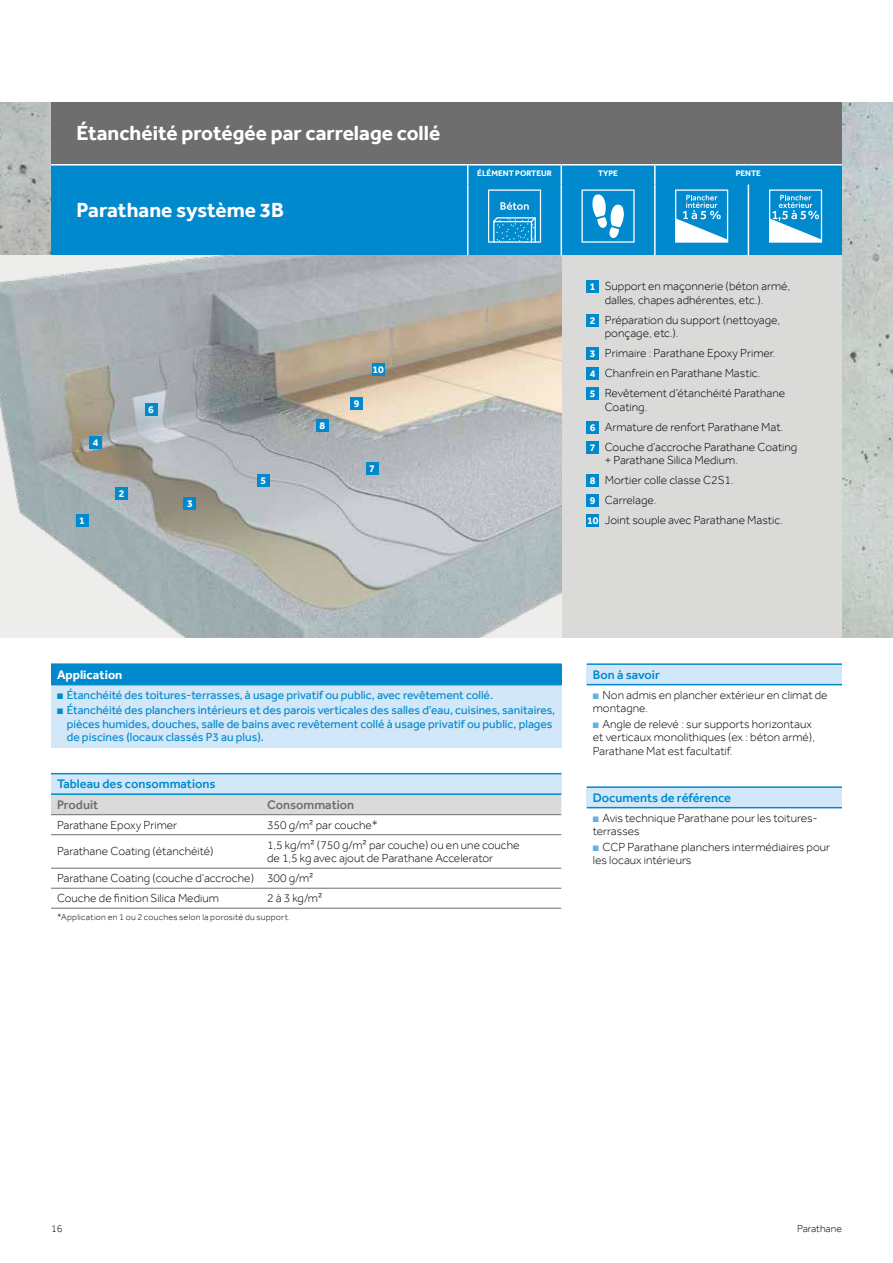
<style>
.page{position:relative;width:893px;height:1263px;background:#fff}
.page>*{position:absolute;margin:0;border:0;box-sizing:border-box;transform-origin:0 0}
._60-FS-Titre-01{font:700 21px "Effra";color:#fff}
._61-FS-Têtière{font:500 12.75px "Effra";color:#0089cd}
._61-FS-Têtière-2{font:500 12.75px "Effra";color:#6e6e6e}
._61-FS-Têtière-3{font:700 12.75px "Effra";color:#fff}
._62-FS-Contenu{font:300 12px/13.5px "Effra";color:#000}
.t1{font:12px/13.5px "Effra";color:#0089cd}
._20-Légende-Numéro{font:700 10.5px "Effra";color:#fff}
.t2{font:300 10.5px "Effra";color:#000}
._50-Texte-Renvoi{font:300 9px "Effra";letter-spacing:.025em;color:#000}
._60-FS-Titre-Picto{font:700 8.25px "Effra";color:#fff}
.s1{color:#5eb5e3}
</style>
<div class="page">
<img style="left:0;top:102px;width:893px;height:536px">
<div style="left:51px;top:102px;width:791px;height:62px;background:#6e6e6e"></div>
<div style="left:51px;top:164px;width:791px;height:91px;background:#0089cd"></div>
<div style="left:561px;top:255px;width:281px;height:383px;background:#dadad9"></div>
<img style="left:0;top:255px;width:561px;height:383px">
<div style="left:587px;top:787px;width:255px;height:21px;background:#d2e7f7"></div>
<hr style="left:587px;top:786px;width:255px;height:2px;background:#0089cd">
<hr style="left:587px;top:807px;width:255px;height:1px;background:#0089cd">
<div style="left:587px;top:664px;width:255px;height:21px;background:#d2e7f7"></div>
<hr style="left:587px;top:663px;width:255px;height:2px;background:#0089cd">
<hr style="left:587px;top:684px;width:255px;height:1px;background:#0089cd">
<div style="left:51px;top:774px;width:510px;height:20px;background:#d2e7f7"></div>
<div style="left:51px;top:795px;width:510px;height:19px;background:#dadad9"></div>
<hr style="left:51px;top:814px;width:210px;height:1px;background:#6e6e6e">
<hr style="left:261px;top:814px;width:300px;height:1px;background:#6e6e6e">
<hr style="left:51px;top:834px;width:210px;height:1px;background:#6e6e6e">
<hr style="left:261px;top:834px;width:300px;height:1px;background:#6e6e6e">
<hr style="left:51px;top:868px;width:210px;height:1px;background:#6e6e6e">
<hr style="left:261px;top:868px;width:300px;height:1px;background:#6e6e6e">
<hr style="left:51px;top:773px;width:210px;height:1px;background:#0089cd">
<hr style="left:261px;top:773px;width:300px;height:1px;background:#0089cd">
<hr style="left:51px;top:888px;width:210px;height:1px;background:#6e6e6e">
<hr style="left:261px;top:888px;width:300px;height:1px;background:#6e6e6e">
<hr style="left:51px;top:908px;width:210px;height:1px;background:#6e6e6e">
<hr style="left:261px;top:908px;width:300px;height:1px;background:#6e6e6e">
<hr style="left:51px;top:793px;width:210px;height:2px;background:#0089cd">
<hr style="left:261px;top:793px;width:300px;height:2px;background:#0089cd">
<div style="left:51px;top:664px;width:510px;height:21px;background:#0089cd"></div>
<div style="left:51px;top:685px;width:510px;height:62px;background:#d2e7f7"></div>
<hr style="left:51px;top:663px;width:510px;height:2px;background:#0089cd">
<div style="left:587px;top:281px;width:12px;height:12px;background:#0089cd"></div>
<div style="left:587px;top:314px;width:12px;height:12px;background:#0089cd"></div>
<div style="left:587px;top:348px;width:12px;height:12px;background:#0089cd"></div>
<div style="left:587px;top:368px;width:12px;height:12px;background:#0089cd"></div>
<div style="left:587px;top:388px;width:12px;height:12px;background:#0089cd"></div>
<div style="left:587px;top:421px;width:12px;height:12px;background:#0089cd"></div>
<div style="left:587px;top:441px;width:12px;height:12px;background:#0089cd"></div>
<div style="left:587px;top:475px;width:12px;height:12px;background:#0089cd"></div>
<div style="left:587px;top:495px;width:12px;height:12px;background:#0089cd"></div>
<div style="left:587px;top:515px;width:12px;height:12px;background:#0089cd"></div>
<hr style="left:654px;top:185px;width:2px;height:70px;background:#fff">
<hr style="left:748px;top:185px;width:1px;height:70px;background:#fff">
<hr style="left:468px;top:164px;width:93px;height:2px;background:#fff">
<svg style="left:561px;top:166px;width:1px;height:19px"></svg>
<hr style="left:561px;top:185px;width:1px;height:70px;background:#fff">
<hr style="left:51px;top:164px;width:417px;height:2px;background:#fff">
<svg style="left:467px;top:166px;width:1px;height:19px"></svg>
<hr style="left:467px;top:185px;width:1px;height:70px;background:#fff">
<hr style="left:655px;top:164px;width:93px;height:2px;background:#fff">
<svg style="left:654px;top:166px;width:2px;height:19px"></svg>
<hr style="left:748px;top:164px;width:94px;height:2px;background:#fff">
<hr style="left:561px;top:164px;width:94px;height:2px;background:#fff">
<svg style="left:488px;top:189px;width:53px;height:54px"></svg>
<svg style="left:581px;top:189px;width:54px;height:54px"></svg>
<svg style="left:675px;top:189px;width:53px;height:54px"></svg>
<svg style="left:769px;top:189px;width:53px;height:54px"></svg>
<div style="left:76px;top:515px;width:12px;height:12px;background:#0089cd"></div>
<div style="left:116px;top:488px;width:12px;height:12px;background:#0089cd"></div>
<div style="left:184px;top:497px;width:12px;height:12px;background:#0089cd"></div>
<div style="left:90px;top:436px;width:12px;height:12px;background:#0089cd"></div>
<div style="left:257px;top:475px;width:12px;height:12px;background:#0089cd"></div>
<div style="left:145px;top:403px;width:12px;height:12px;background:#0089cd"></div>
<div style="left:316px;top:419px;width:12px;height:12px;background:#0089cd"></div>
<div style="left:351px;top:397px;width:12px;height:12px;background:#0089cd"></div>
<div style="left:372px;top:364px;width:12px;height:12px;background:#0089cd"></div>
<div style="left:366px;top:463px;width:12px;height:12px;background:#0089cd"></div>
<p class="_60-FS-Titre-01" style="left:77px;top:121px;width:365px">Étanchéité protégée par carrelage collé</p>
<p class="_60-FS-Titre-01" style="left:77px;top:198px;width:209px">Parathane système 3B</p>
<p class="_20-Légende-Numéro" style="left:93px;top:436px;width:7px">4</p>
<p class="_20-Légende-Numéro" style="left:79px;top:514px;width:7px">1</p>
<p class="_20-Légende-Numéro" style="left:119px;top:487px;width:7px">2</p>
<p class="_20-Légende-Numéro" style="left:148px;top:403px;width:7px">6</p>
<p class="_20-Légende-Numéro" style="left:187px;top:497px;width:7px">3</p>
<p class="_20-Légende-Numéro" style="left:260px;top:475px;width:7px">5</p>
<p class="_20-Légende-Numéro" style="left:319px;top:419px;width:7px">8</p>
<p class="_20-Légende-Numéro" style="left:354px;top:397px;width:7px">9</p>
<p class="_20-Légende-Numéro" style="left:372px;top:364px;width:13px">10</p>
<p class="_20-Légende-Numéro" style="left:369px;top:463px;width:7px">7</p>
<p class="_60-FS-Titre-Picto" style="left:477px;top:169px;width:76px">ÉLÉMENT PORTEUR</p>
<p class="_60-FS-Titre-Picto" style="left:598px;top:169px;width:22px">TYPE</p>
<p class="_60-FS-Titre-Picto" style="left:736px;top:169px;width:27px">PENTE</p>
<p class="_20-Légende-Numéro" style="left:590px;top:280px;width:7px">1</p>
<p class="_62-FS-Contenu" style="left:605px;top:279px;width:187px">Support en maçonnerie (béton armé, dalles, chapes adhérentes, etc.).</p>
<p class="_20-Légende-Numéro" style="left:590px;top:314px;width:7px">2</p>
<p class="_62-FS-Contenu" style="left:605px;top:313px;width:177px">Préparation du support (nettoyage, ponçage, etc.).</p>
<p class="_20-Légende-Numéro" style="left:590px;top:347px;width:7px">3</p>
<p class="_62-FS-Contenu" style="left:605px;top:346px;width:172px">Primaire : Parathane Epoxy Primer.</p>
<p class="_20-Légende-Numéro" style="left:590px;top:367px;width:7px">4</p>
<p class="_62-FS-Contenu" style="left:605px;top:366px;width:157px">Chanfrein en Parathane Mastic.</p>
<p class="_20-Légende-Numéro" style="left:590px;top:387px;width:7px">5</p>
<p class="_62-FS-Contenu" style="left:605px;top:386px;width:182px">Revêtement d’étanchéité Parathane<br>Coating.</p>
<p class="_20-Légende-Numéro" style="left:590px;top:421px;width:7px">6</p>
<p class="_62-FS-Contenu" style="left:605px;top:420px;width:180px">Armature de renfort Parathane Mat.</p>
<p class="_20-Légende-Numéro" style="left:590px;top:441px;width:7px">7</p>
<p class="_62-FS-Contenu" style="left:605px;top:440px;width:194px">Couche d’accroche Parathane Coating + Parathane Silica Medium.</p>
<p class="_20-Légende-Numéro" style="left:590px;top:474px;width:7px">8</p>
<p class="_62-FS-Contenu" style="left:605px;top:473px;width:130px">Mortier colle classe C2S1.</p>
<p class="_20-Légende-Numéro" style="left:590px;top:494px;width:7px">9</p>
<p class="_62-FS-Contenu" style="left:605px;top:493px;width:53px">Carrelage.</p>
<p class="_20-Légende-Numéro" style="left:587px;top:514px;width:13px">10</p>
<p class="_62-FS-Contenu" style="left:605px;top:513px;width:180px">Joint souple avec Parathane Mastic.</p>
<p class="_61-FS-Têtière-3" style="left:57px;top:667px;width:67px">Application</p>
<p class="t1" style="left:57px;top:688px;width:438px">■ Étanchéité des toitures-terrasses, à usage privatif ou public, avec revêtement collé.</p>
<p class="t1" style="left:67px;top:703px;width:490px;text-indent:-10px">■ Étanchéité des planchers intérieurs et des parois verticales des salles d’eau, cuisines, sanitaires, pièces humides, douches, salle de bains avec revêtement collé à usage privatif ou public, plages de piscines (locaux classés P3 au plus).</p>
<p class="_61-FS-Têtière" style="left:57px;top:776px;width:160px">Tableau des consommations</p>
<p class="_61-FS-Têtière-2" style="left:57px;top:797px;width:43px">Produit</p>
<p class="_61-FS-Têtière-2" style="left:267px;top:797px;width:89px">Consommation</p>
<p class="_62-FS-Contenu" style="left:57px;top:818px;width:122px">Parathane Epoxy Primer</p>
<p class="_62-FS-Contenu" style="left:267px;top:818px;width:112px">350 g/m² par couche*</p>
<p class="_62-FS-Contenu" style="left:57px;top:844px;width:158px">Parathane Coating (étanchéité)</p>
<p class="_62-FS-Contenu" style="left:267px;top:838px;width:254px">1,5 kg/m² (750 g/m² par couche) ou en une couche de 1,5 kg avec ajout de Parathane Accelerator</p>
<p class="_62-FS-Contenu" style="left:57px;top:871px;width:199px">Parathane Coating (couche d’accroche)</p>
<p class="_62-FS-Contenu" style="left:267px;top:871px;width:48px">300 g/m²</p>
<p class="_62-FS-Contenu" style="left:57px;top:891px;width:163px">Couche de finition Silica Medium</p>
<p class="_62-FS-Contenu" style="left:267px;top:891px;width:57px">2 à 3 kg/m²</p>
<p class="_50-Texte-Renvoi" style="left:57px;top:912px;width:235px">*Application en 1 ou 2 couches selon la porosité du support.</p>
<p class="_61-FS-Têtière" style="left:593px;top:667px;width:69px">Bon à savoir</p>
<p class="_62-FS-Contenu" style="left:593px;top:688px;width:236px"><span class="s1">■</span> Non admis en plancher extérieur en climat de montagne.</p>
<p class="_62-FS-Contenu" style="left:593px;top:717px;width:224px"><span class="s1">■</span> Angle de relevé : sur supports horizontaux et verticaux monolithiques (ex : béton armé),<br>Parathane Mat est facultatif.</p>
<p class="_61-FS-Têtière" style="left:593px;top:790px;width:140px">Documents de référence</p>
<p class="_62-FS-Contenu" style="left:593px;top:811px;width:224px"><span class="s1">■</span> Avis technique Parathane pour les toitures&shy;terrasses</p>
<p class="_62-FS-Contenu" style="left:593px;top:840px;width:239px"><span class="s1">■</span> CCP Parathane planchers intermédiaires pour les locaux intérieurs</p>
<p class="t2" style="left:51px;top:1222px;width:13px">16</p>
<p class="t2" style="left:797px;top:1222px;width:46px">Parathane</p>
</div>
